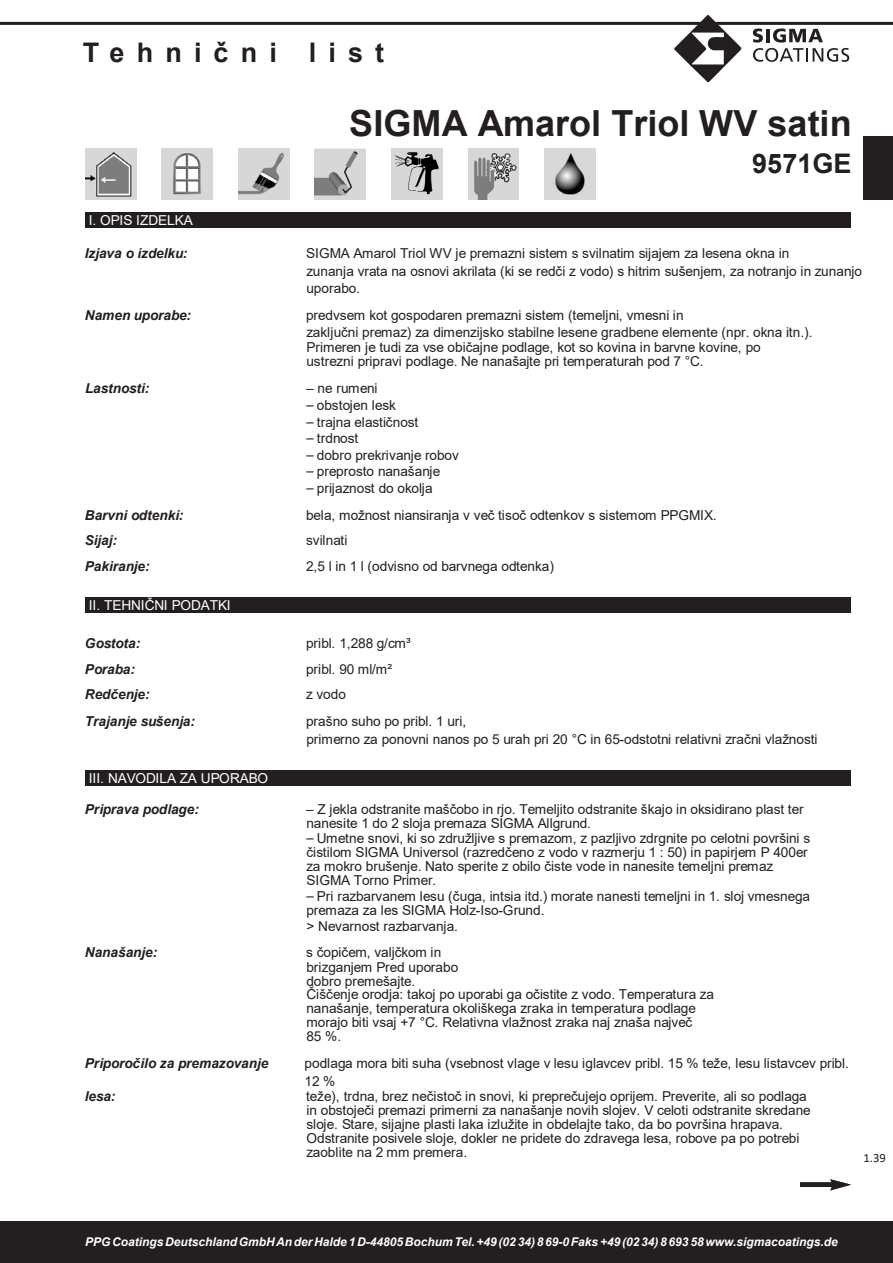
<style>
.page{position:relative;width:893px;height:1263px;background:#fff}
.page>*{position:absolute;margin:0;border:0;box-sizing:border-box;transform-origin:0 0}
.t1{font:700 36px "Arial";color:#231f20}
.t2{font:700 27px "Arial";letter-spacing:.45em;color:#231f20}
.t3{font:700 26.25px "Arial";letter-spacing:.5em;color:#231f20}
.t4{font:13.65px/14px "Arial";letter-spacing:-.005em;color:#231f20}
.t5{font:italic 700 13.65px "Arial";letter-spacing:-.005em;color:#231f20}
.t6{font:italic 13.65px "Lucida Sans";color:#fff}
.t7{font:13.65px "Arial";letter-spacing:-.01em;color:#fff}
.t8{font:12.6px "Calibri";color:#231f20}
.t9{font:italic 700 12px "Arial";color:#fff}
.s1{font-family:"Calibri";font-size:15.15px}
</style>
<div class="page">
<div style="left:0;top:1221px;width:893px;height:42px;background:#231f20"></div>
<hr style="left:0;top:22px;width:893px;height:3px;background:#231f20">
<svg style="left:674px;top:15px;width:67px;height:67px"></svg>
<svg style="left:753px;top:29px;width:96px;height:33px"></svg>
<div style="left:85px;top:212px;width:765px;height:16px;background:#231f20"></div>
<div style="left:85px;top:597px;width:765px;height:15px;background:#231f20"></div>
<div style="left:85px;top:771px;width:765px;height:15px;background:#231f20"></div>
<div style="left:800px;top:1182px;width:34px;height:5px;background:#231f20"></div>
<svg style="left:830px;top:1179px;width:21px;height:11px"></svg>
<img style="left:238px;top:149px;width:51px;height:51px">
<img style="left:315px;top:149px;width:51px;height:51px">
<img style="left:162px;top:149px;width:51px;height:51px">
<img style="left:468px;top:149px;width:51px;height:51px">
<img style="left:544px;top:149px;width:51px;height:51px">
<img style="left:85px;top:149px;width:51px;height:51px">
<img style="left:391px;top:149px;width:51px;height:50px">
<div style="left:863px;top:136px;width:29px;height:64px;background:#231f20"></div>
<h3 class="t3" style="left:85px;top:33px;width:39px">T e</h3>
<h3 class="t3" style="left:165px;top:33px;width:141px">hnični</h3>
<h2 class="t2" style="left:83px;top:33px;width:303px">Tehnični list</h2>
<h1 class="t1" style="left:349px;top:98px;width:504px">SIGMA Amarol Triol WV satin</h1>
<h2 class="t2" style="left:752px;top:144px;width:101px">9571GE</h2>
<p class="t7" style="left:89px;top:211px;width:105px">I. OPIS IZDELKA</p>
<p class="t5" style="left:85px;top:244px;width:104px">Izjava o izdelku:</p>
<p class="t4" style="left:306px;top:245px;width:557px;line-height:17.2px">SIGMA Amarol Triol WV je premazni sistem s svilnatim sijajem za lesena okna in<br>zunanja vrata na osnovi akrilata (ki se redči z vodo) s hitrim sušenjem, za notranjo in zunanjo uporabo.</p>
<p class="t5" style="left:85px;top:306px;width:108px">Namen uporabe:</p>
<p class="t4" style="left:306px;top:307px;width:508px;line-height:17px">predvsem kot gospodaren premazni sistem (temeljni, vmesni in<br>zaključni premaz) za dimenzijsko stabilne lesene gradbene elemente (npr. okna itn.).</p>
<p class="t4" style="left:306px;top:340px;width:456px">Primeren je tudi za vse običajne podlage, kot so kovina in barvne kovine, po ustrezni pripravi podlage. Ne nanašajte pri temperaturah pod 7 °C.</p>
<p class="t5" style="left:85px;top:379px;width:66px">Lastnosti:</p>
<p class="t4" style="left:306px;top:381px;width:73px">– ne rumeni</p>
<p class="t4" style="left:306px;top:398px;width:91px"><span class="s1">–</span> obstojen lesk</p>
<p class="t4" style="left:306px;top:415px;width:113px"><span class="s1">–</span> trajna elastičnost</p>
<p class="t4" style="left:306px;top:431px;width:54px"><span class="s1">–</span> trdnost</p>
<p class="t4" style="left:306px;top:448px;width:154px"><span class="s1">–</span> dobro prekrivanje robov</p>
<p class="t4" style="left:306px;top:464px;width:135px"><span class="s1">–</span> preprosto nanašanje</p>
<p class="t4" style="left:306px;top:481px;width:128px"><span class="s1">–</span> prijaznost do okolja</p>
<p class="t5" style="left:85px;top:506px;width:100px">Barvni odtenki:</p>
<p class="t4" style="left:306px;top:508px;width:412px">bela, možnost niansiranja v več tisoč odtenkov s sistemom PPGMIX.</p>
<p class="t5" style="left:85px;top:531px;width:33px">Sijaj:</p>
<p class="t4" style="left:306px;top:533px;width:43px">svilnati</p>
<p class="t5" style="left:85px;top:557px;width:66px">Pakiranje:</p>
<p class="t4" style="left:306px;top:559px;width:249px">2,5 l in 1 l (odvisno od barvnega odtenka)</p>
<p class="t7" style="left:89px;top:595px;width:143px">II. TEHNIČNI PODATKI</p>
<p class="t5" style="left:85px;top:634px;width:57px">Gostota:</p>
<p class="t4" style="left:306px;top:636px;width:106px">pribl. 1,288 g/cm³</p>
<p class="t5" style="left:85px;top:660px;width:51px">Poraba:</p>
<p class="t4" style="left:306px;top:662px;width:87px">pribl. 90 ml/m²</p>
<p class="t5" style="left:85px;top:685px;width:66px">Redčenje:</p>
<p class="t4" style="left:306px;top:687px;width:42px">z vodo</p>
<p class="t5" style="left:85px;top:712px;width:112px">Trajanje sušenja:</p>
<p class="t4" style="left:306px;top:713px;width:513px;line-height:17.7px">prašno suho po pribl. 1 uri,<br>primerno za ponovni nanos po 5 urah pri 20 °C in 65-odstotni relativni zračni vlažnosti</p>
<p class="t7" style="left:89px;top:769px;width:181px">III. NAVODILA ZA UPORABO</p>
<p class="t5" style="left:85px;top:800px;width:116px">Priprava podlage:</p>
<p class="t4" style="left:306px;top:802px;width:499px">– Z jekla odstranite maščobo in rjo. Temeljito odstranite škajo in oksidirano plast ter nanesite 1 do 2 sloja premaza SIGMA Allgrund.</p>
<p class="t4" style="left:306px;top:831px;width:506px"><span class="s1">–</span> Umetne snovi, ki so združljive s premazom, z pazljivo zdrgnite po celotni površini s čistilom SIGMA Universol (razredčeno z vodo v razmerju 1 : 50) in papirjem P 400er za mokro brušenje. Nato sperite z obilo čiste vode in nanesite temeljni premaz SIGMA Torno Primer.</p>
<p class="t4" style="left:306px;top:889px;width:505px"><span class="s1">–</span> Pri razbarvanem lesu (čuga, intsia itd.) morate nanesti temeljni in 1. sloj vmesnega premaza za les SIGMA Holz-Iso-Grund.</p>
<p class="t4" style="left:306px;top:919px;width:153px">&gt; Nevarnost razbarvanja.</p>
<p class="t5" style="left:85px;top:943px;width:74px">Nanašanje:</p>
<p class="t4" style="left:306px;top:945px;width:410px">s čopičem, valjčkom in<br>brizganjem Pred uporabo<br>dobro premešajte.<br>Čiščenje orodja: takoj po uporabi ga očistite z vodo. Temperatura za nanašanje, temperatura okoliškega zraka in temperatura podlage morajo biti vsaj +7 °C. Relativna vlažnost zraka naj znaša največ<br>85 %.</p>
<p class="t5" style="left:85px;top:1054px;width:185px">Priporočilo za premazovanje</p>
<p class="t4" style="left:305px;top:1054px;width:546px;line-height:17.7px">podlaga mora biti suha (vsebnost vlage v lesu iglavcev pribl. 15 % teže, lesu listavcev pribl.<br>12 %</p>
<p class="t5" style="left:85px;top:1087px;width:32px">lesa:</p>
<p class="t4" style="left:306px;top:1089px;width:506px">teže), trdna, brez nečistoč in snovi, ki preprečujejo oprijem. Preverite, ali so podlaga in obstoječi premazi primerni za nanašanje novih slojev. V celoti odstranite skredane sloje. Stare, sijajne plasti laka izlužite in obdelajte tako, da bo površina hrapava.<br>Odstranite posivele sloje, dokler ne pridete do zdravega lesa, robove pa po potrebi zaoblite na 2 mm premera.</p>
<p class="t8" style="left:863px;top:1149px;width:24px">1.39</p>
<p class="t6" style="left:85px;top:1234px;width:770px">PPG Coatings Deutschland GmbH An der Halde 1 D-44805 Bochum Tel. +49 (02 34) 8 690 Faks +49 (02 34) 8 693 58</p>
<p class="t9" style="left:85px;top:1234px;width:754px">PPG Coatings Deutschland GmbH An der Halde 1 D-44805 Bochum Tel. +49 (02 34) 8 69-0 Faks +49 (02 34) 8 693 58 www.sigmacoatings.de</p>
</div>
